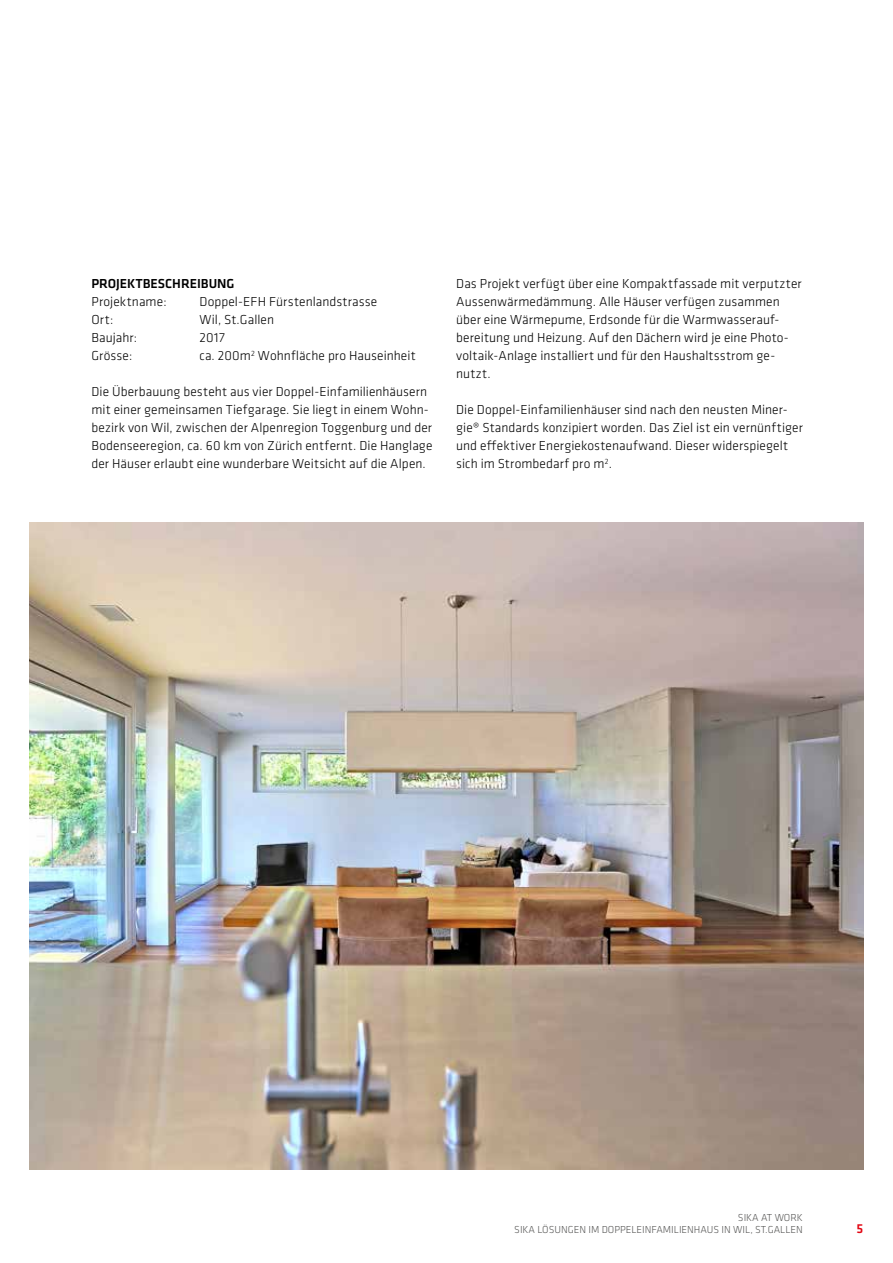
<style>
.page{position:relative;width:893px;height:1263px;background:#fff}
.page>*{position:absolute;margin:0;border:0;box-sizing:border-box;transform-origin:0 0}
.t1{font:300 13.5px/18px "Klavika";letter-spacing:.005em;color:#000}
.t2{font:500 13.5px "Klavika";color:#000}
.t3{font:500 13.5px "Klavika";color:#e30613}
.t4{font:300 10.5px/12.6px "Klavika";color:#575756;text-align:right}
</style>
<div class="page">
<img style="left:30px;top:522px;width:833px;height:647px">
<p class="t2" style="left:91px;top:274px;width:144px">PROJEKTBESCHREIBUNG</p>
<p class="t1" style="left:91px;top:292px;width:77px">Projektname:</p>
<p class="t1" style="left:199px;top:292px;width:179px">Doppel-EFH Fürstenlandstrasse</p>
<p class="t1" style="left:91px;top:310px;width:23px">Ort:</p>
<p class="t1" style="left:199px;top:310px;width:76px">Wil, St.Gallen</p>
<p class="t1" style="left:91px;top:328px;width:47px">Baujahr:</p>
<p class="t1" style="left:199px;top:328px;width:27px">2017</p>
<p class="t1" style="left:91px;top:346px;width:42px">Grösse:</p>
<p class="t1" style="left:199px;top:346px;width:218px">ca. 200m<sup>2</sup> Wohnfläche pro Hauseinheit</p>
<p class="t1" style="left:91px;top:382px;width:342px">Die Überbauung besteht aus vier Doppel-Einfamilienhäusern mit einer gemeinsamen Tiefgarage. Sie liegt in einem Wohn&shy;bezirk von Wil, zwischen der Alpenregion Toggenburg und der Bodenseeregion, ca. 60 km von Zürich entfernt. Die Hanglage der Häuser erlaubt eine wunderbare Weitsicht auf die Alpen.</p>
<p class="t1" style="left:456px;top:274px;width:347px">Das Projekt verfügt über eine Kompaktfassade mit verputzter Aussenwärmedämmung. Alle Häuser verfügen zusammen über eine Wärmepume, Erdsonde für die Warmwasserauf&shy;bereitung und Heizung. Auf den Dächern wird je eine Photo&shy;voltaik-Anlage installiert und für den Haushaltsstrom ge&shy;nutzt.</p>
<p class="t1" style="left:456px;top:400px;width:348px">Die Doppel-Einfamilienhäuser sind nach den neusten Miner&shy;gie® Standards konzipiert worden. Das Ziel ist ein vernünftiger und effektiver Energiekostenaufwand. Dieser widerspiegelt sich im Strombedarf pro m<sup>2</sup>.</p>
<p class="t4" style="left:514px;top:1211px;width:290px">SIKA AT WORK<br>SIKA LÖSUNGEN IM DOPPELEINFAMILIENHAUS IN WIL, ST.GALLEN</p>
<p class="t3" style="left:856px;top:1219px;width:8px">5</p>
</div>
